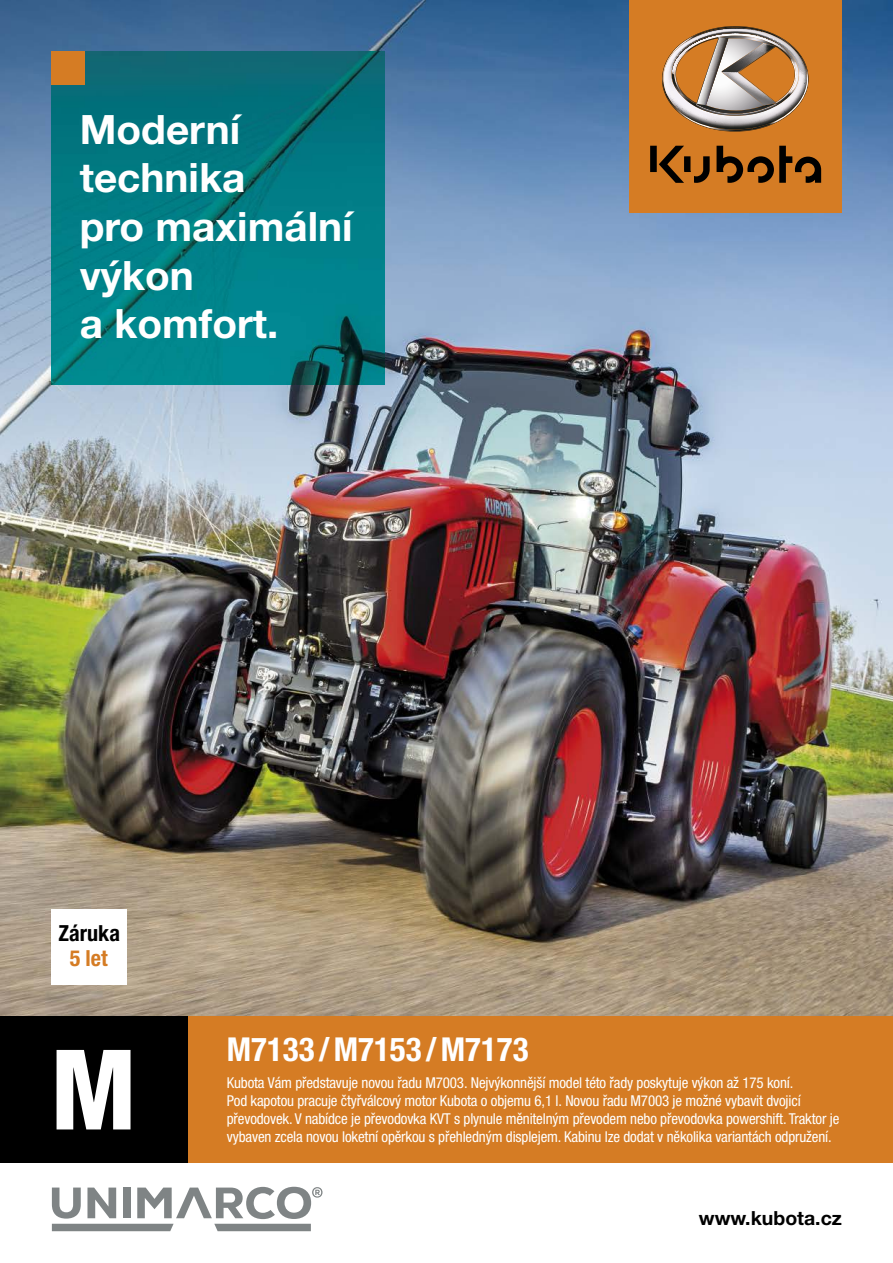
<style>
.page{position:relative;width:893px;height:1263px;background:#fff}
.page>*{position:absolute;margin:0;border:0;box-sizing:border-box;transform-origin:0 0}
.t1{font:800 condensed 111.3px "Helvetica Neue LT Pro";color:#fff}
.t2{font:700 40.5px/48.6px "Helvetica Neue LT Pro";color:#fff}
.t3{font:700 condensed 33px "Helvetica Neue LT Pro";color:#fff}
.t4{font:700 condensed 22.2px/25.3px "Helvetica Neue LT Pro";color:#000;text-align:center}
.t5{font:700 19.5px "Helvetica Neue LT Pro";color:#000}
.t6{font:condensed 15px/18px "Helvetica Neue LT Pro";letter-spacing:-.01em;color:#fff}
.s1{color:#d57c24}
</style>
<div class="page">
<img style="left:0;top:0;width:893px;height:1016px">
<div style="left:187px;top:1016px;width:706px;height:147px;background:#d57c24"></div>
<div style="left:629px;top:0;width:213px;height:213px;background:#d57c24"></div>
<svg style="left:650px;top:146px;width:171px;height:37px"></svg>
<svg style="left:662px;top:26px;width:146px;height:106px"></svg>
<div style="left:0;top:1016px;width:187px;height:147px;background:#000"></div>
<img style="left:51px;top:51px;width:334px;height:334px">
<div style="left:51px;top:51px;width:33px;height:33px;background:#d57c24"></div>
<div style="left:51px;top:908px;width:76px;height:76px;background:#fff"></div>
<svg style="left:52px;top:1187px;width:270px;height:44px"></svg>
<p class="t2" style="left:80px;top:104px;width:274px">Moderní technika<br>pro maximální výkon<br>a komfort.</p>
<p class="t4" style="left:59px;top:921px;width:63px">Záruka<br><span class="s1">5 let</span></p>
<p class="t1" style="left:50px;top:1021px;width:88px">M</p>
<p class="t3" style="left:227px;top:1030px;width:303px">M7133 / M7153 / M7173</p>
<p class="t6" style="left:227px;top:1073px;width:614px">Kubota Vám představuje novou řadu M7003. Nejvýkonnější model této řady poskytuje výkon až 175 koní.<br>Pod kapotou pracuje čtyřválcový motor Kubota o objemu 6,1 l. Novou řadu M7003 je možné vybavit dvojicí převodovek. V nabídce je převodovka KVT s plynule měnitelným převodem nebo převodovka powershift. Traktor je vybaven zcela novou loketní opěrkou s přehledným displejem. Kabinu lze dodat v několika variantách odpružení.</p>
<p class="t5" style="left:699px;top:1205px;width:145px">www.kubota.cz</p>
</div>
